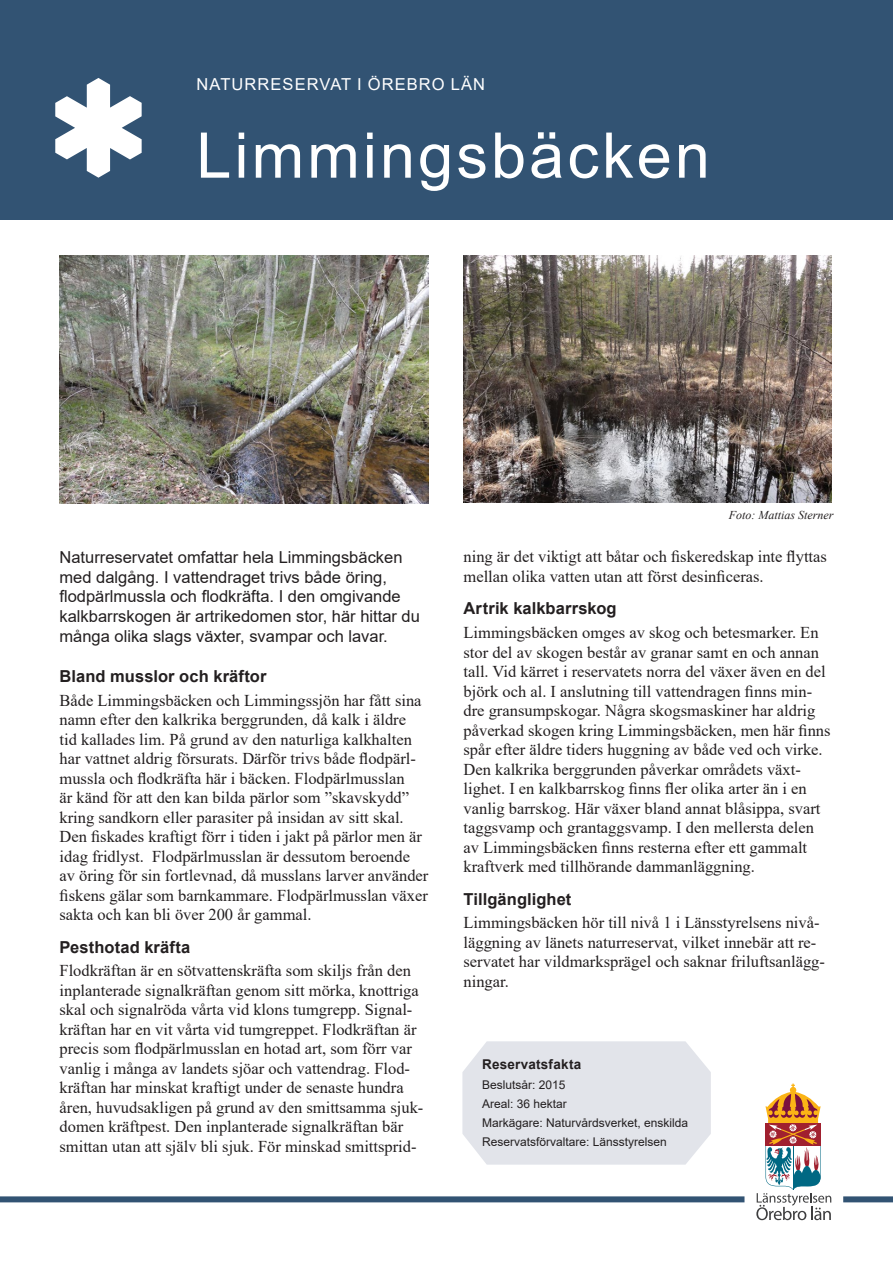
<style>
.page{position:relative;width:893px;height:1263px;background:#fff}
.page>*{position:absolute;margin:0;border:0;box-sizing:border-box;transform-origin:0 0}
.t1{font:63px "Arial";letter-spacing:.05em;color:#fff}
.t2{font:16.5px/19.5px "Times New Roman";color:#231f20}
.t3{font:16.5px/19.8px "Arial";color:#231f20}
.t4{font:700 16.5px "Arial";letter-spacing:.005em;color:#231f20}
.t5{font:16.5px "Arial";letter-spacing:.065em;color:#fff}
.t6{font:700 13.5px "Arial";letter-spacing:.015em;color:#231f20}
.t7{font:12px/19.2px "Arial";color:#231f20}
.t8{font:italic 12px "Times New Roman";color:#231f20}
</style>
<div class="page">
<div style="left:843px;top:1196px;width:50px;height:6px;background:#325373"></div>
<div style="left:0;top:1196px;width:744px;height:6px;background:#325373"></div>
<div style="left:0;top:0;width:893px;height:220px;background:#325373"></div>
<svg style="left:55px;top:78px;width:87px;height:100px"></svg>
<img style="left:60px;top:255px;width:368px;height:249px">
<img style="left:463px;top:255px;width:368px;height:247px">
<div style="left:462px;top:1041px;width:249px;height:124px;background:#e2e4ea"></div>
<svg style="left:756px;top:1083px;width:75px;height:137px"></svg>
<p class="t5" style="left:197px;top:73px;width:290px">NATURRESERVAT I ÖREBRO LÄN</p>
<h1 class="t1" style="left:196px;top:112px;width:515px">Limmingsbäcken</h1>
<p class="t3" style="left:60px;top:547px;width:362px">Naturreservatet omfattar hela Limmingsbäcken med dalgång. I vattendraget trivs både öring, flodpärlmussla och flodkräfta. I den omgivande kalkbarrskogen är artrikedomen stor, här hittar du många olika slags växter, svampar och lavar.</p>
<p class="t4" style="left:60px;top:664px;width:209px">Bland musslor och kräftor</p>
<p class="t2" style="left:60px;top:690px;width:370px">Både Limmingsbäcken och Limmingssjön har fått sina namn efter den kalkrika berggrunden, då kalk i äldre<br>tid kallades lim. På grund av den naturliga kalkhalten har vattnet aldrig försurats. Därför trivs både flodpärl&shy;mussla och flodkräfta här i bäcken. Flodpärlmusslan<br>är känd för att den kan bilda pärlor som ”skavskydd” kring sandkorn eller parasiter på insidan av sitt skal.<br>Den fiskades kraftigt förr i tiden i jakt på pärlor men är idag fridlyst. Flodpärlmusslan är dessutom beroende av öring för sin fortlevnad, då musslans larver använder fiskens gälar som barnkammare. Flodpärlmusslan växer sakta och kan bli över 200 år gammal.</p>
<p class="t4" style="left:60px;top:935px;width:132px">Pesthotad kräfta</p>
<p class="t2" style="left:60px;top:961px;width:365px">Flodkräftan är en sötvattenskräfta som skiljs från den inplanterade signalkräftan genom sitt mörka, knottriga skal och signalröda vårta vid klons tumgrepp. Signal&shy;kräftan har en vit vårta vid tumgreppet. Flodkräftan är precis som flodpärlmusslan en hotad art, som förr var vanlig i många av landets sjöar och vattendrag. Flod&shy;kräftan har minskat kraftigt under de senaste hundra åren, huvudsakligen på grund av den smittsamma sjuk&shy;domen kräftpest. Den inplanterade signalkräftan bär smittan utan att själv bli sjuk. För minskad smittsprid-</p>
<p class="t8" style="left:729px;top:506px;width:106px">Foto: Mattias Sterner</p>
<p class="t2" style="left:463px;top:546px;width:365px">ning är det viktigt att båtar och fiskeredskap inte flyttas mellan olika vatten utan att först desinficeras.</p>
<p class="t4" style="left:463px;top:597px;width:155px">Artrik kalkbarrskog</p>
<p class="t2" style="left:463px;top:622px;width:369px">Limmingsbäcken omges av skog och betesmarker. En stor del av skogen består av granar samt en och annan tall. Vid kärret i reservatets norra del växer även en del björk och al. I anslutning till vattendragen finns min&shy;dre gransumpskogar. Några skogsmaskiner har aldrig påverkad skogen kring Limmingsbäcken, men här finns spår efter äldre tiders huggning av både ved och virke.<br>Den kalkrika berggrunden påverkar områdets växt&shy;lighet. I en kalkbarrskog finns fler olika arter än i en vanlig barrskog. Här växer bland annat blåsippa, svart taggsvamp och grantaggsvamp. I den mellersta delen av Limmingsbäcken finns resterna efter ett gammalt kraftverk med tillhörande dammanläggning.</p>
<p class="t4" style="left:463px;top:887px;width:109px">Tillgänglighet</p>
<p class="t2" style="left:463px;top:913px;width:363px">Limmingsbäcken hör till nivå 1 i Länsstyrelsens nivå&shy;läggning av länets naturreservat, vilket innebär att re&shy;servatet har vildmarksprägel och saknar friluftsanlägg&shy;ningar.</p>
<p class="t6" style="left:482px;top:1055px;width:101px">Reservatsfakta</p>
<p class="t7" style="left:482px;top:1075px;width:208px">Beslutsår: 2015<br>Areal: 36 hektar<br>Markägare: Naturvårdsverket, enskilda<br>Reservatsförvaltare: Länsstyrelsen</p>
</div>
